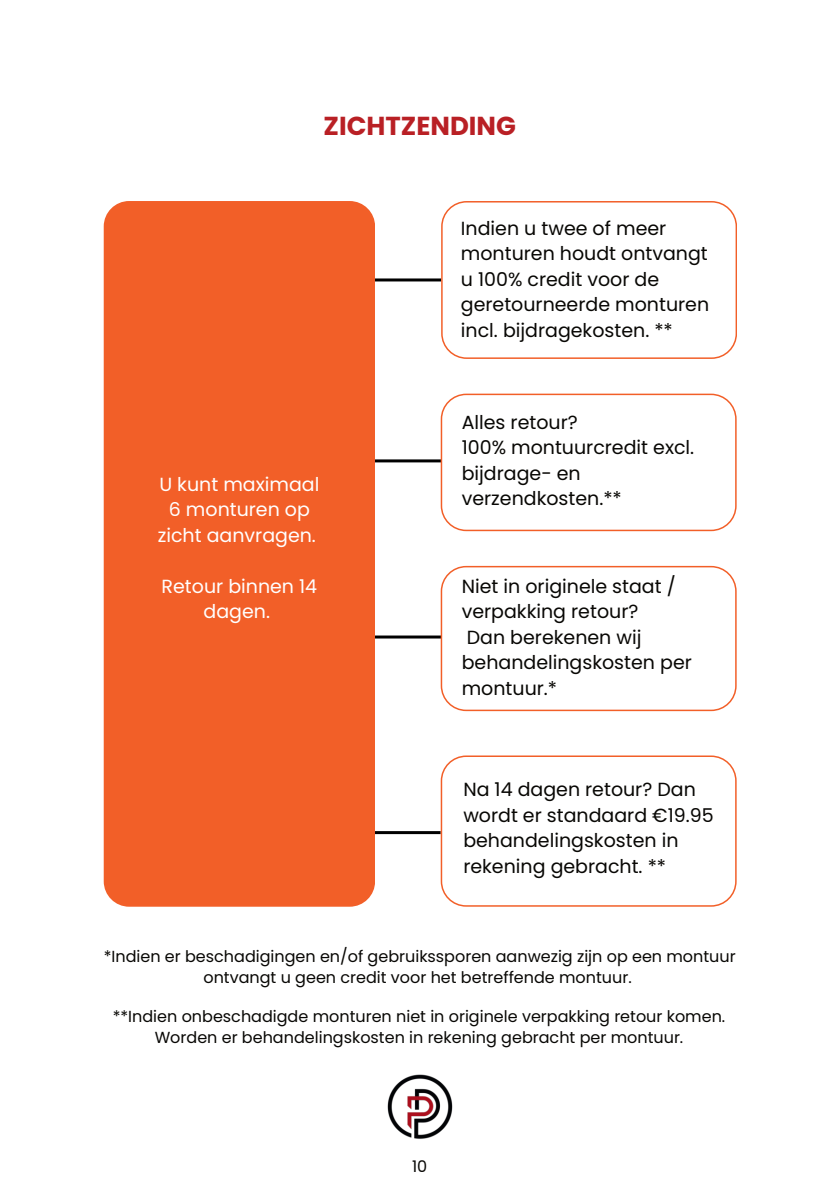
<style>
.page{position:relative;width:839px;height:1191px;background:#fff}
.page>*{position:absolute;margin:0;border:0;box-sizing:border-box;transform-origin:0 0}
.t1{font:700 26px "Poppins";color:#b92025}
.t2{font:19px/25.6px "Poppins";color:#080704}
.t3{font:19px/25.6px "Poppins";color:#fff;text-align:center}
.t4{font:16px/21.4px "Poppins";color:#080704;text-align:center}
</style>
<div class="page">
<hr style="left:331px;top:831px;width:160px;height:3px;background:#000">
<hr style="left:331px;top:636px;width:160px;height:3px;background:#000">
<hr style="left:336px;top:278px;width:160px;height:3px;background:#000">
<svg style="left:441px;top:201px;width:295px;height:158px"></svg>
<hr style="left:335px;top:459px;width:160px;height:3px;background:#000">
<svg style="left:440px;top:394px;width:296px;height:137px"></svg>
<div style="left:104px;top:201px;width:271px;height:706px;background:#f25f28;border-radius:25px"></div>
<svg style="left:440px;top:755px;width:296px;height:152px"></svg>
<svg style="left:440px;top:566px;width:296px;height:145px"></svg>
<img style="left:387px;top:1074px;width:66px;height:65px">
<h1 class="t1" style="left:323px;top:111px;width:194px">ZICHTZENDING</h1>
<p class="t3" style="left:158px;top:472px;width:163px">U kunt maximaal<br>6 monturen op zicht aanvragen.</p>
<p class="t3" style="left:162px;top:574px;width:157px">Retour binnen 14 dagen.</p>
<p class="t2" style="left:461px;top:215px;width:250px">Indien u twee of meer monturen houdt ontvangt u 100% credit voor de geretourneerde monturen incl. bijdragekosten. **</p>
<p class="t2" style="left:461px;top:409px;width:234px">Alles retour?<br>100% montuurcredit excl. bijdrage- en verzendkosten.**</p>
<p class="t2" style="left:461px;top:573px;width:231px">Niet in originele staat / verpakking retour?<br>Dan berekenen wij behandelingskosten per montuur.*</p>
<p class="t2" style="left:463px;top:777px;width:252px">Na 14 dagen retour? Dan wordt er standaard €19.95 behandelingskosten in rekening gebracht. **</p>
<p class="t4" style="left:104px;top:945px;width:633px">*Indien er beschadigingen en/of gebruikssporen aanwezig zijn op een montuur ontvangt u geen credit voor het betreffende montuur.</p>
<p class="t4" style="left:113px;top:1006px;width:614px">**Indien onbeschadigde monturen niet in originele verpakking retour komen.<br>Worden er behandelingskosten in rekening gebracht per montuur.</p>
<p class="t4" style="left:412px;top:1156px;width:17px">10</p>
</div>
